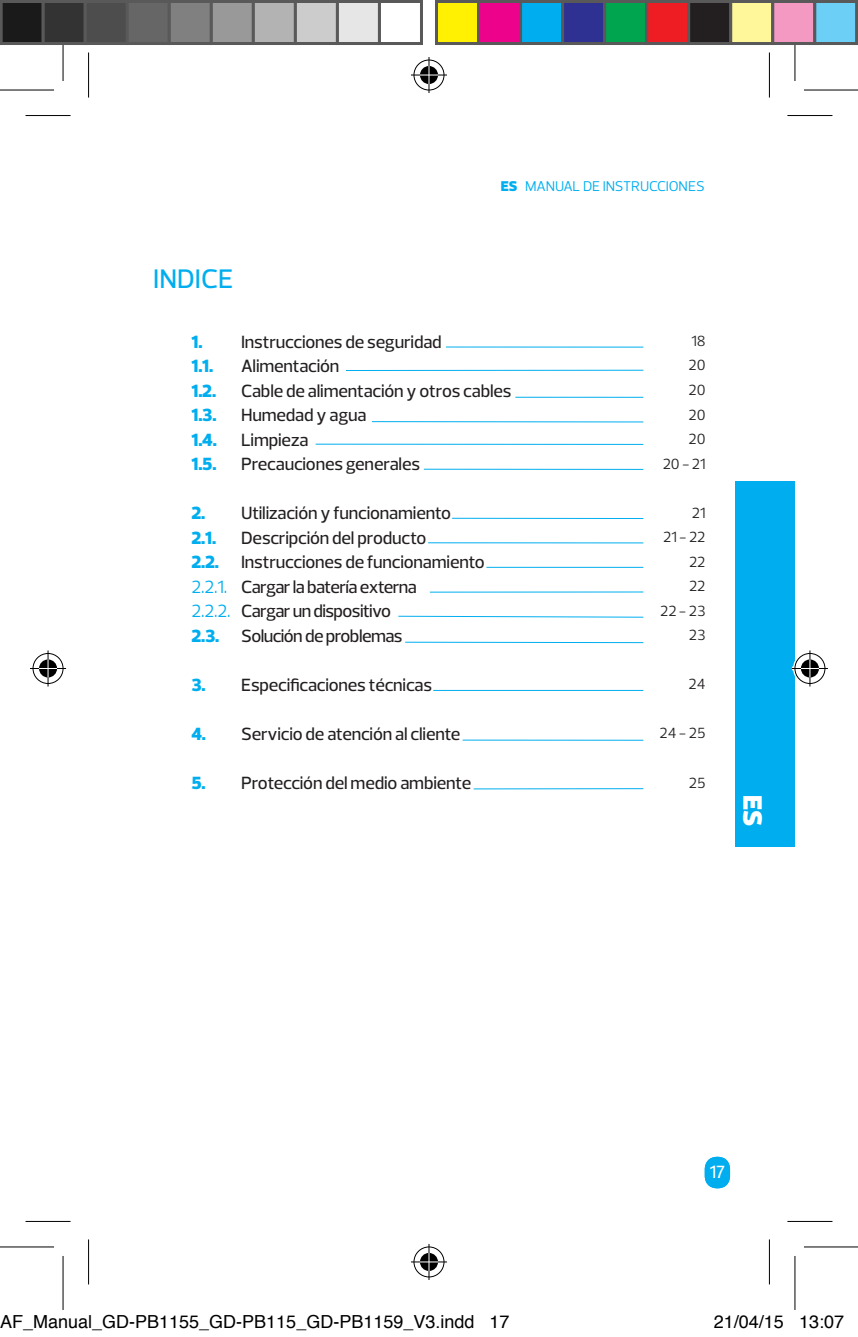
<style>
.page{position:relative;width:858px;height:1337px;background:#fff}
.page>*{position:absolute;margin:0;border:0;box-sizing:border-box;transform-origin:0 0}
.t1{font:500 27.3px "Prelo";color:#00aeef}
.t2{font:900 27px "Prelo";color:#fff}
.t3{font:500 18px/24.6px "Prelo";letter-spacing:-.01em;color:#231f20}
.t4{font:18px "Helvetica";color:#000}
.t5{font:900 18px/24.6px "Prelo";color:#00aeef}
.t6{font:18px/24.6px "Prelo";color:#00aeef}
.t7{font:500 18px "Prelo";color:#fff}
.t8{font:15px/24.6px "Prelo";letter-spacing:-.01em;color:#231f20;text-align:right}
.t9{font:14.4px "Prelo";letter-spacing:-.01em;color:#00aeef}
.s1{font-weight:900}
</style>
<div class="page">
<div style="left:735px;top:481px;width:59px;height:366px;background:#00aeef"></div>
<div style="left:704px;top:1156px;width:26px;height:32px;background:#00aeef;border-radius:13px"></div>
<hr style="left:446px;top:346px;width:197px;height:2px;background:#00aeef">
<hr style="left:346px;top:370px;width:297px;height:1px;background:#00aeef">
<hr style="left:315px;top:443px;width:328px;height:2px;background:#00aeef">
<hr style="left:452px;top:518px;width:191px;height:1px;background:#00aeef">
<hr style="left:405px;top:641px;width:238px;height:2px;background:#00aeef">
<hr style="left:428px;top:542px;width:215px;height:1px;background:#00aeef">
<hr style="left:486px;top:567px;width:157px;height:1px;background:#00aeef">
<hr style="left:430px;top:591px;width:213px;height:1px;background:#00aeef">
<svg style="left:398px;top:616px;width:245px;height:1px"></svg>
<hr style="left:433px;top:690px;width:210px;height:1px;background:#00aeef">
<hr style="left:462px;top:739px;width:181px;height:1px;background:#00aeef">
<hr style="left:473px;top:788px;width:170px;height:1px;background:#00aeef">
<hr style="left:424px;top:469px;width:219px;height:1px;background:#00aeef">
<hr style="left:515px;top:397px;width:128px;height:1px;background:#00aeef">
<hr style="left:372px;top:421px;width:271px;height:1px;background:#00aeef">
<svg style="left:26px;top:1220px;width:44px;height:1px"></svg>
<svg style="left:788px;top:1220px;width:44px;height:1px"></svg>
<svg style="left:769px;top:53px;width:1px;height:45px"></svg>
<svg style="left:769px;top:1239px;width:1px;height:45px"></svg>
<hr style="left:26px;top:115px;width:45px;height:1px;background:#000">
<hr style="left:787px;top:115px;width:45px;height:1px;background:#000">
<hr style="left:26px;top:1221px;width:45px;height:1px;background:#000">
<hr style="left:787px;top:1221px;width:45px;height:1px;background:#000">
<hr style="left:88px;top:53px;width:1px;height:45px;background:#000">
<hr style="left:88px;top:1239px;width:1px;height:45px;background:#000">
<hr style="left:768px;top:53px;width:1px;height:45px;background:#000">
<hr style="left:768px;top:1239px;width:1px;height:45px;background:#000">
<svg style="left:0;top:90px;width:54px;height:1px"></svg>
<svg style="left:804px;top:90px;width:53px;height:1px"></svg>
<svg style="left:795px;top:45px;width:1px;height:36px"></svg>
<svg style="left:795px;top:1256px;width:1px;height:54px"></svg>
<hr style="left:0;top:89px;width:54px;height:1px;background:#000">
<hr style="left:803px;top:89px;width:54px;height:1px;background:#000">
<hr style="left:0;top:1246px;width:54px;height:1px;background:#000">
<hr style="left:803px;top:1246px;width:54px;height:1px;background:#000">
<hr style="left:62px;top:27px;width:2px;height:54px;background:#000">
<hr style="left:62px;top:1256px;width:2px;height:54px;background:#000">
<hr style="left:794px;top:27px;width:1px;height:54px;background:#000">
<hr style="left:794px;top:1256px;width:1px;height:54px;background:#000">
<div style="left:412px;top:58px;width:34px;height:34px;border:4px solid #fff;border-radius:50%"></div>
<hr style="left:411px;top:73px;width:36px;height:4px;background:#fff">
<svg style="left:427px;top:57px;width:4px;height:36px"></svg>
<div style="left:418px;top:64px;width:22px;height:22px;border:4px solid #fff;border-radius:50%"></div>
<div style="left:413px;top:60px;width:31px;height:30px;border:1px solid #000;border-radius:50%"></div>
<hr style="left:411px;top:74px;width:36px;height:2px;background:#000">
<hr style="left:428px;top:57px;width:1px;height:36px;background:#000">
<svg style="left:420px;top:66px;width:18px;height:18px"></svg>
<div style="left:412px;top:1245px;width:34px;height:33px;border:4px solid #fff;border-radius:50%"></div>
<hr style="left:411px;top:1260px;width:36px;height:3px;background:#fff">
<svg style="left:427px;top:1244px;width:4px;height:36px"></svg>
<div style="left:418px;top:1251px;width:22px;height:21px;border:4px solid #fff;border-radius:50%"></div>
<div style="left:413px;top:1246px;width:31px;height:31px;border:1px solid #000;border-radius:50%"></div>
<hr style="left:411px;top:1261px;width:36px;height:1px;background:#000">
<hr style="left:428px;top:1244px;width:1px;height:36px;background:#000">
<svg style="left:420px;top:1253px;width:18px;height:18px"></svg>
<div style="left:31px;top:651px;width:34px;height:34px;border:4px solid #fff;border-radius:50%"></div>
<svg style="left:31px;top:666px;width:34px;height:4px"></svg>
<svg style="left:46px;top:650px;width:4px;height:36px"></svg>
<div style="left:37px;top:657px;width:22px;height:22px;border:4px solid #fff;border-radius:50%"></div>
<div style="left:33px;top:653px;width:30px;height:31px;border:1px solid #000;border-radius:50%"></div>
<hr style="left:30px;top:668px;width:36px;height:1px;background:#000">
<hr style="left:48px;top:650px;width:1px;height:36px;background:#000">
<svg style="left:39px;top:659px;width:18px;height:18px"></svg>
<div style="left:792px;top:651px;width:34px;height:34px;border:4px solid #fff;border-radius:50%"></div>
<svg style="left:791px;top:666px;width:35px;height:4px"></svg>
<svg style="left:807px;top:650px;width:4px;height:36px"></svg>
<div style="left:798px;top:657px;width:22px;height:22px;border:4px solid #fff;border-radius:50%"></div>
<div style="left:794px;top:653px;width:31px;height:31px;border:1px solid #000;border-radius:50%"></div>
<hr style="left:791px;top:668px;width:36px;height:1px;background:#000">
<hr style="left:809px;top:650px;width:1px;height:36px;background:#000">
<svg style="left:800px;top:659px;width:18px;height:18px"></svg>
<div style="left:1px;top:2px;width:42px;height:42px;background:#1a1a1a"></div>
<div style="left:0;top:0;width:45px;height:45px;border:3px solid #595959"></div>
<div style="left:43px;top:2px;width:42px;height:42px;background:#333"></div>
<div style="left:42px;top:0;width:45px;height:45px;border:3px solid #595959"></div>
<div style="left:85px;top:2px;width:42px;height:42px;background:#4d4d4d"></div>
<div style="left:84px;top:0;width:45px;height:45px;border:3px solid #595959"></div>
<div style="left:127px;top:2px;width:42px;height:42px;background:#666"></div>
<div style="left:126px;top:0;width:45px;height:45px;border:3px solid #595959"></div>
<div style="left:169px;top:2px;width:42px;height:42px;background:#808080"></div>
<div style="left:168px;top:0;width:45px;height:45px;border:3px solid #595959"></div>
<div style="left:211px;top:2px;width:42px;height:42px;background:#999"></div>
<div style="left:210px;top:0;width:45px;height:45px;border:3px solid #595959"></div>
<div style="left:253px;top:2px;width:42px;height:42px;background:#b3b3b3"></div>
<div style="left:252px;top:0;width:45px;height:45px;border:3px solid #595959"></div>
<div style="left:295px;top:2px;width:42px;height:42px;background:#ccc"></div>
<div style="left:294px;top:0;width:45px;height:45px;border:3px solid #595959"></div>
<div style="left:337px;top:2px;width:42px;height:42px;background:#e6e6e6"></div>
<div style="left:336px;top:0;width:45px;height:45px;border:3px solid #595959"></div>
<div style="left:378px;top:0;width:45px;height:45px;border:3px solid #595959"></div>
<div style="left:436px;top:2px;width:42px;height:42px;background:#fff101"></div>
<div style="left:435px;top:0;width:45px;height:45px;border:3px solid #595959"></div>
<div style="left:478px;top:2px;width:42px;height:42px;background:#ed028c"></div>
<div style="left:477px;top:0;width:45px;height:45px;border:3px solid #595959"></div>
<div style="left:520px;top:2px;width:42px;height:42px;background:#00aeef"></div>
<div style="left:519px;top:0;width:45px;height:45px;border:3px solid #595959"></div>
<div style="left:562px;top:2px;width:42px;height:42px;background:#2e3092"></div>
<div style="left:561px;top:0;width:45px;height:45px;border:3px solid #595959"></div>
<div style="left:604px;top:2px;width:42px;height:42px;background:#00a54f"></div>
<div style="left:603px;top:0;width:45px;height:45px;border:3px solid #595959"></div>
<div style="left:646px;top:2px;width:42px;height:42px;background:#ee1d23"></div>
<div style="left:645px;top:0;width:45px;height:45px;border:3px solid #595959"></div>
<div style="left:688px;top:2px;width:42px;height:42px;background:#231f20"></div>
<div style="left:687px;top:0;width:45px;height:45px;border:3px solid #595959"></div>
<div style="left:730px;top:2px;width:42px;height:42px;background:#fff79a"></div>
<div style="left:729px;top:0;width:45px;height:45px;border:3px solid #595959"></div>
<div style="left:772px;top:2px;width:42px;height:42px;background:#f499c2"></div>
<div style="left:771px;top:0;width:45px;height:45px;border:3px solid #595959"></div>
<div style="left:814px;top:2px;width:42px;height:42px;background:#6bcff6"></div>
<div style="left:813px;top:0;width:44px;height:45px;border:3px solid #595959"></div>
<svg style="left:855px;top:0;width:2px;height:45px"></svg>
<p class="t9" style="left:500px;top:177px;width:205px"><span class="s1">ES</span> MANUAL DE INSTRUCCIONES</p>
<h1 class="t1" style="left:153px;top:263px;width:82px">INDICE</h1>
<p class="t5" style="left:191px;top:329px;width:27px">1.<br>1.1.<br>1.2.<br>1.3.<br>1.4.<br>1.5.</p>
<p class="t5" style="left:191px;top:501px;width:29px">2.<br>2.1.<br>2.2.</p>
<p class="t6" style="left:191px;top:574px;width:41px">2.2.1.<br>2.2.2.</p>
<p class="t5" style="left:191px;top:623px;width:29px">2.3.</p>
<p class="t5" style="left:191px;top:672px;width:16px">3.</p>
<p class="t5" style="left:191px;top:721px;width:16px">4.</p>
<p class="t5" style="left:191px;top:771px;width:16px">5.</p>
<p class="t3" style="left:241px;top:329px;width:272px">Instrucciones de seguridad<br>Alimentación<br>Cable de alimentación y otros cables<br>Humedad y agua<br>Limpieza<br>Precauciones generales</p>
<p class="t3" style="left:241px;top:501px;width:245px">Utilización y funcionamiento<br>Descripción del producto<br>Instrucciones de funcionamiento<br>Cargar la batería externa<br>Cargar un dispositivo<br>Solución de problemas</p>
<p class="t3" style="left:241px;top:672px;width:192px">Especificaciones técnicas</p>
<p class="t3" style="left:241px;top:722px;width:221px">Servicio de atención al cliente</p>
<p class="t3" style="left:241px;top:771px;width:231px">Protección del medio ambiente</p>
<p class="t8" style="left:662px;top:329px;width:44px">18<br>20<br>20<br>20<br>20<br>20 - 21</p>
<p class="t8" style="left:660px;top:500px;width:47px">21<br>21 - 22<br>22<br>22<br>22 - 23<br>23</p>
<p class="t8" style="left:688px;top:672px;width:18px">24</p>
<p class="t8" style="left:659px;top:721px;width:47px">24 - 25</p>
<p class="t8" style="left:688px;top:770px;width:18px">25</p>
<h2 class="t2" style="left:769px;top:794px;width:33px;rotate:90deg">ES</h2>
<p class="t7" style="left:709px;top:1161px;width:17px">17</p>
<p class="t4" style="left:0;top:1307px;width:511px">AF_Manual_GD-PB1155_GD-PB115_GD-PB1159_V3.indd 17</p>
<p class="t4" style="left:713px;top:1307px;width:132px">21/04/15 13:07</p>
</div>
